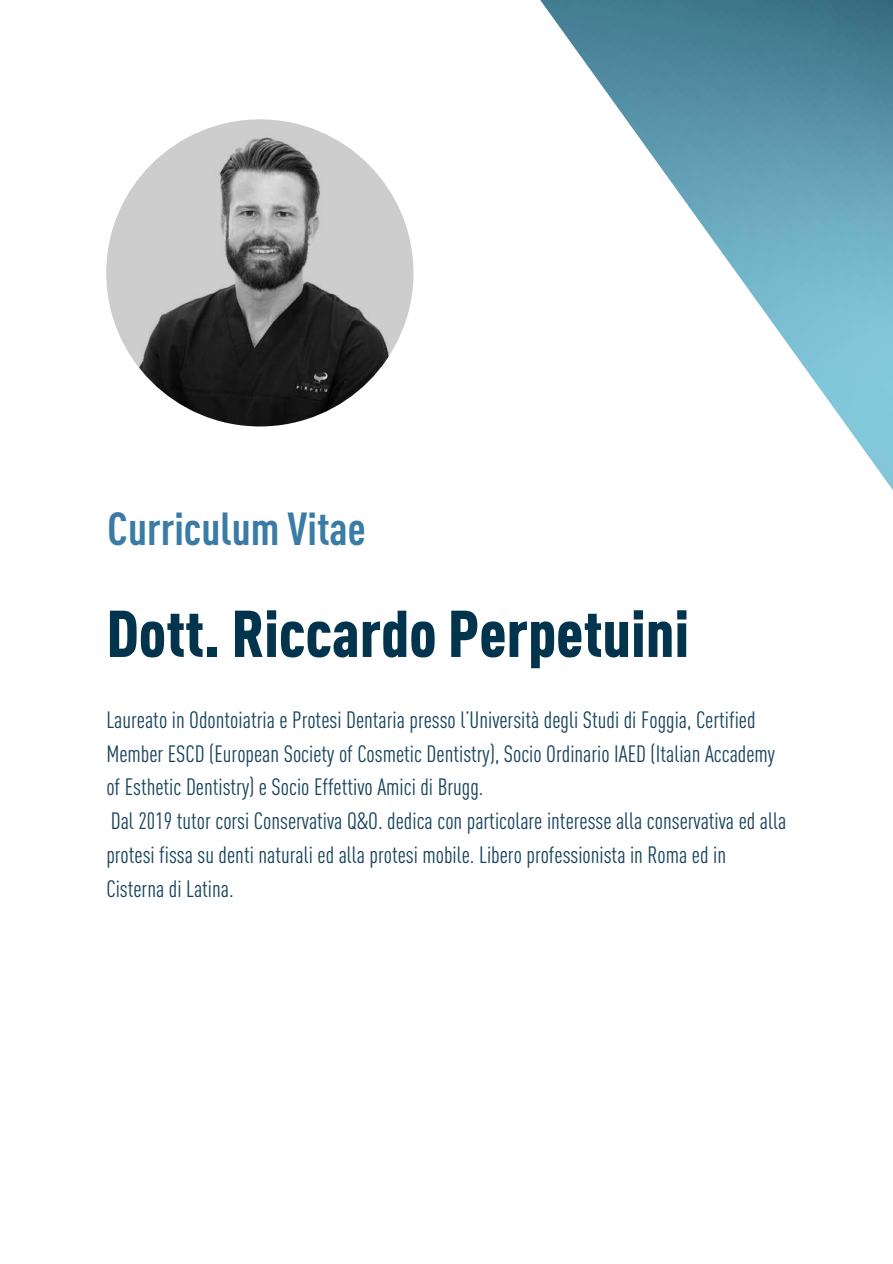
<style>
.page{position:relative;width:893px;height:1264px;background:#fff}
.page>*{position:absolute;margin:0;border:0;box-sizing:border-box;transform-origin:0 0}
.t1{font:900 64.95px "DIN Cond";color:#02354d}
.t2{font:700 45.6px "DIN Cond";color:#3a7ca5}
.t3{font:23.4px/33.8px "DIN Cond";color:#16425b}
</style>
<div class="page">
<img style="left:335px;top:0;width:557px;height:489px">
<img style="left:106px;top:119px;width:307px;height:307px;border-radius:50%">
<h2 class="t2" style="left:108px;top:501px;width:260px">Curriculum Vitae</h2>
<h1 class="t1" style="left:106px;top:593px;width:584px">Dott. Riccardo Perpetuini</h1>
<p class="t3" style="left:106px;top:702px;width:681px">Laureato in Odontoiatria e Protesi Dentaria presso l’Università degli Studi di Foggia, Certified Member ESCD (European Society of Cosmetic Dentistry), Socio Ordinario IAED (Italian Accademy of Esthetic Dentistry) e Socio Effettivo Amici di Brugg.<br>Dal 2019 tutor corsi Conservativa Q&amp;O. dedica con particolare interesse alla conservativa ed alla protesi fissa su denti naturali ed alla protesi mobile. Libero professionista in Roma ed in Cisterna di Latina.</p>
</div>
